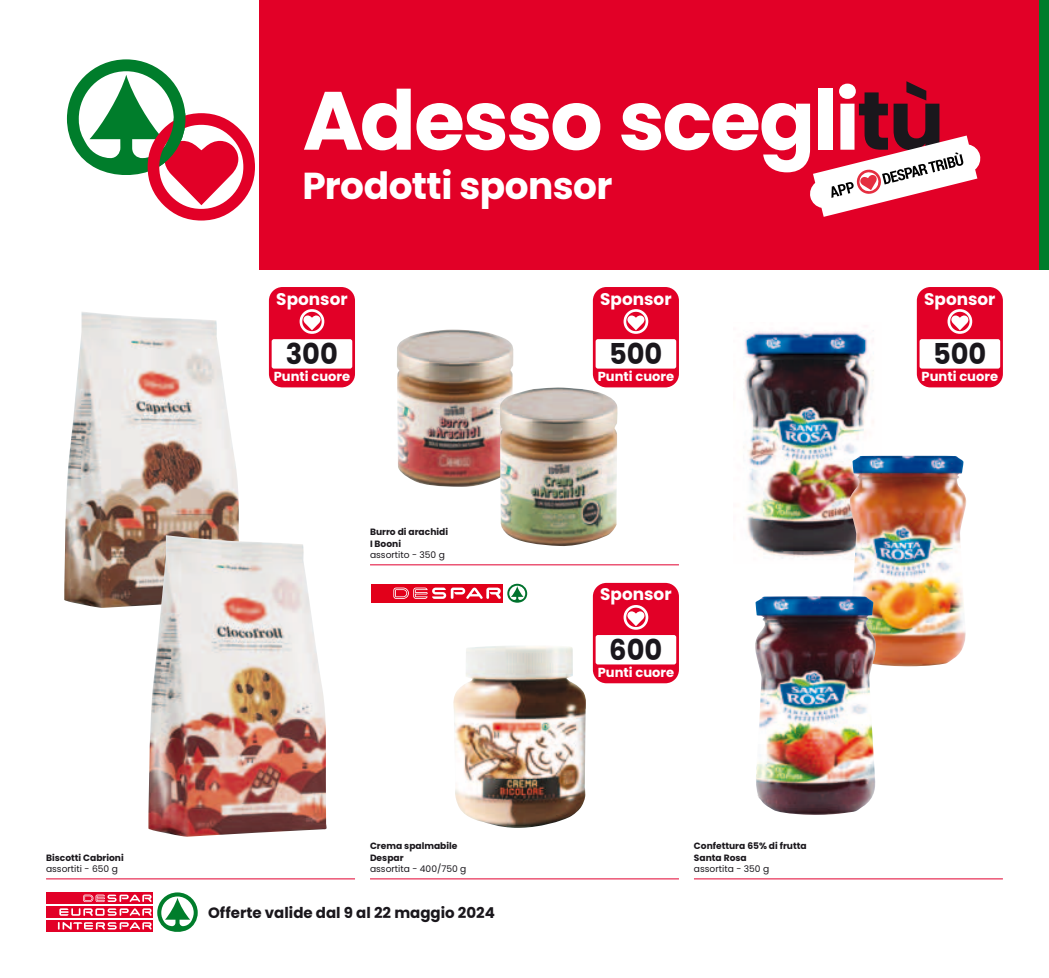
<style>
.page{position:relative;width:1049px;height:978px;background:#fff}
.page>*{position:absolute;margin:0;border:0;box-sizing:border-box;transform-origin:0 0}
.t1{font:700 82.5px "Poppins";letter-spacing:-.03em;color:#fff}
.t2{font:700 37.5px "Poppins";letter-spacing:-.015em;color:#fff}
.t3{font:700 28.75px "Poppins";color:#1a171c;scale:.95 1}
.t4{font:700 16.88px "Poppins";color:#fff}
.t5{font:700 15px "Poppins";color:#1a171c}
.t6{font:700 13.12px "Poppins";color:#fff}
.t7{font:700 9.12px/11.4px "Poppins";color:#1a171c}
.t8{font:9.12px "Poppins";color:#1a171c}
.s1{color:#1a171c}
</style>
<div class="page">
<div style="left:1038px;top:0;width:11px;height:269px;background:#007d2b"></div>
<div style="left:259px;top:0;width:779px;height:269px;background:#e20027"></div>
<svg style="left:67px;top:59px;width:188px;height:162px"></svg>
<svg style="left:810px;top:136px;width:171px;height:81px"></svg>
<div style="left:46px;top:920px;width:107px;height:12px;background:#e20027"></div>
<div style="left:46px;top:892px;width:107px;height:12px;background:#e20027"></div>
<div style="left:46px;top:906px;width:107px;height:12px;background:#e20027"></div>
<svg style="left:58px;top:892px;width:140px;height:40px"></svg>
<img style="left:744px;top:331px;width:138px;height:227px">
<img style="left:397px;top:330px;width:117px;height:157px">
<img style="left:499px;top:387px;width:119px;height:160px">
<hr style="left:370px;top:565px;width:309px;height:1px;background:#e20030">
<div style="left:593px;top:287px;width:86px;height:100px;background:#e20027;border-radius:14px"></div>
<svg style="left:623px;top:309px;width:25px;height:25px"></svg>
<div style="left:596px;top:339px;width:80px;height:30px;background:#fff;border-radius:2px"></div>
<img style="left:64px;top:312px;width:175px;height:296px">
<img style="left:148px;top:535px;width:179px;height:302px">
<hr style="left:46px;top:879px;width:309px;height:1px;background:#e20030">
<div style="left:269px;top:287px;width:86px;height:100px;background:#e20027;border-radius:14px"></div>
<svg style="left:300px;top:309px;width:24px;height:25px"></svg>
<div style="left:272px;top:339px;width:80px;height:30px;background:#fff;border-radius:2px"></div>
<img style="left:849px;top:456px;width:117px;height:210px">
<img style="left:755px;top:596px;width:121px;height:219px">
<hr style="left:694px;top:879px;width:309px;height:1px;background:#e20030">
<div style="left:917px;top:287px;width:86px;height:100px;background:#e20027;border-radius:14px"></div>
<svg style="left:947px;top:309px;width:25px;height:25px"></svg>
<div style="left:919px;top:339px;width:81px;height:30px;background:#fff;border-radius:2px"></div>
<img style="left:453px;top:646px;width:133px;height:182px">
<hr style="left:370px;top:879px;width:309px;height:1px;background:#e20030">
<div style="left:593px;top:583px;width:86px;height:100px;background:#e20027;border-radius:14px"></div>
<svg style="left:623px;top:605px;width:25px;height:25px"></svg>
<div style="left:596px;top:635px;width:80px;height:29px;background:#fff;border-radius:2px"></div>
<svg style="left:371px;top:583px;width:157px;height:20px"></svg>
<div style="left:371px;top:584px;width:132px;height:18px;background:#e2001a"></div>
<svg style="left:393px;top:588px;width:108px;height:11px"></svg>
<svg style="left:507px;top:584px;width:20px;height:19px"></svg>
<p class="t7" style="left:46px;top:853px;width:79px">Biscotti Cabrioni</p>
<p class="t8" style="left:46px;top:865px;width:73px">assortiti - 650 g</p>
<h1 class="t1" style="left:303px;top:88px;width:643px">Adesso scegli<span class="s1">tù</span></h1>
<h2 class="t2" style="left:303px;top:171px;width:311px">Prodotti sponsor</h2>
<h3 class="t4" style="left:276px;top:292px;width:73px">Sponsor</h3>
<h3 class="t3" style="left:286px;top:343px;width:56px">300</h3>
<h3 class="t6" style="left:274px;top:371px;width:78px">Punti cuore</h3>
<p class="t7" style="left:370px;top:527px;width:80px">Burro di arachidi<br>I Booni</p>
<p class="t8" style="left:370px;top:551px;width:76px">assortito - 350 g</p>
<p class="t7" style="left:370px;top:841px;width:89px">Crema spalmabile<br>Despar</p>
<p class="t8" style="left:370px;top:865px;width:98px">assortita - 400/750 g</p>
<h3 class="t5" style="left:208px;top:906px;width:288px">Offerte valide dal 9 al 22 maggio 2024</h3>
<h3 class="t4" style="left:600px;top:292px;width:73px">Sponsor</h3>
<h3 class="t3" style="left:609px;top:343px;width:58px">500</h3>
<h3 class="t6" style="left:598px;top:371px;width:78px">Punti cuore</h3>
<h3 class="t4" style="left:600px;top:588px;width:73px">Sponsor</h3>
<h3 class="t3" style="left:609px;top:639px;width:57px">600</h3>
<h3 class="t6" style="left:598px;top:667px;width:78px">Punti cuore</h3>
<p class="t7" style="left:694px;top:841px;width:114px">Confettura 65% di frutta<br>Santa Rosa</p>
<p class="t8" style="left:694px;top:865px;width:77px">assortita - 350 g</p>
<h3 class="t4" style="left:924px;top:292px;width:73px">Sponsor</h3>
<h3 class="t3" style="left:933px;top:343px;width:58px">500</h3>
<h3 class="t6" style="left:922px;top:371px;width:78px">Punti cuore</h3>
</div>
